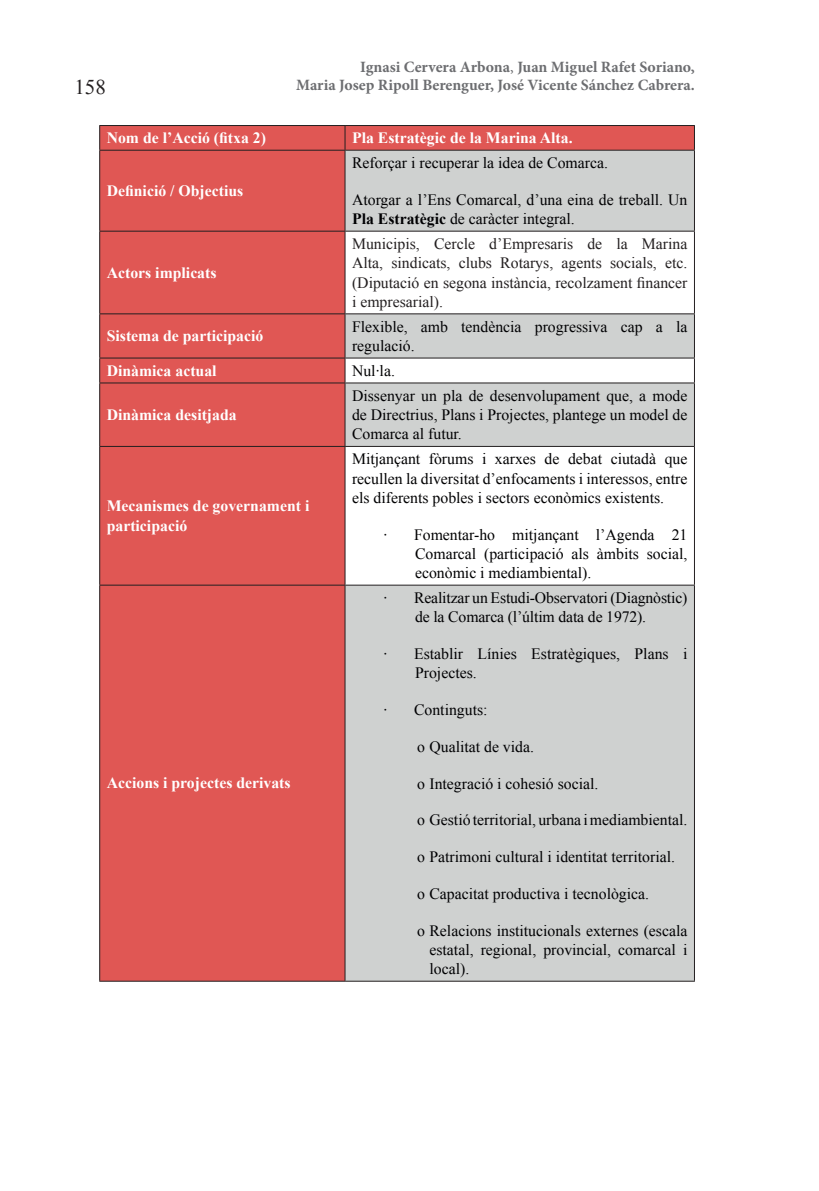
<style>
.page{position:relative;width:819px;height:1191px;background:#fff}
.page>*{position:absolute;margin:0;border:0;box-sizing:border-box;transform-origin:0 0}
.t1{font:21px "Times New Roman";color:#231f20}
.t2{font:15.75px/19.2px "Times New Roman";color:#000002}
.t3{font:700 15.75px/19.2px "Times New Roman";color:#fff}
.t4{font:15.75px/19.2px "Times New Roman";color:#231f20;text-align:justify}
.t5{font:700 15.75px/17.5px "Minion Pro";color:#6c6d70;text-align:right}
.s1{font-weight:400}
.s2{font-weight:700}
</style>
<div class="page">
<div style="left:100px;top:126px;width:594px;height:854px;background:#e05754"></div>
<svg style="left:345px;top:151px;width:349px;height:829px;fill:#cfd1d0"></svg>
<hr style="left:99px;top:125px;width:246px;height:1px;background:#231f20">
<svg style="left:99px;top:126px;width:1px;height:24px"></svg>
<hr style="left:345px;top:125px;width:349px;height:1px;background:#231f20">
<svg style="left:344px;top:126px;width:1px;height:24px"></svg>
<svg style="left:694px;top:126px;width:1px;height:24px"></svg>
<hr style="left:99px;top:150px;width:246px;height:1px;background:#231f20">
<hr style="left:99px;top:151px;width:1px;height:80px;background:#231f20">
<hr style="left:345px;top:150px;width:349px;height:1px;background:#231f20">
<hr style="left:344px;top:151px;width:1px;height:80px;background:#231f20">
<hr style="left:694px;top:151px;width:1px;height:80px;background:#231f20">
<hr style="left:99px;top:231px;width:246px;height:1px;background:#231f20">
<hr style="left:99px;top:232px;width:1px;height:81px;background:#231f20">
<hr style="left:345px;top:231px;width:349px;height:1px;background:#231f20">
<hr style="left:344px;top:232px;width:1px;height:81px;background:#231f20">
<hr style="left:694px;top:232px;width:1px;height:81px;background:#231f20">
<hr style="left:99px;top:313px;width:246px;height:1px;background:#231f20">
<hr style="left:99px;top:314px;width:1px;height:43px;background:#231f20">
<hr style="left:345px;top:313px;width:349px;height:1px;background:#231f20">
<hr style="left:344px;top:314px;width:1px;height:43px;background:#231f20">
<hr style="left:694px;top:314px;width:1px;height:43px;background:#231f20">
<hr style="left:99px;top:357px;width:246px;height:1px;background:#231f20">
<svg style="left:99px;top:358px;width:1px;height:24px"></svg>
<hr style="left:345px;top:357px;width:349px;height:1px;background:#231f20">
<svg style="left:344px;top:358px;width:1px;height:24px"></svg>
<svg style="left:694px;top:358px;width:1px;height:24px"></svg>
<hr style="left:99px;top:382px;width:246px;height:1px;background:#231f20">
<hr style="left:99px;top:383px;width:1px;height:63px;background:#231f20">
<hr style="left:345px;top:382px;width:349px;height:1px;background:#231f20">
<hr style="left:344px;top:383px;width:1px;height:63px;background:#231f20">
<hr style="left:694px;top:383px;width:1px;height:63px;background:#231f20">
<hr style="left:99px;top:446px;width:246px;height:1px;background:#231f20">
<hr style="left:99px;top:447px;width:1px;height:137px;background:#231f20">
<hr style="left:345px;top:446px;width:349px;height:1px;background:#231f20">
<hr style="left:344px;top:447px;width:1px;height:137px;background:#231f20">
<hr style="left:694px;top:447px;width:1px;height:137px;background:#231f20">
<hr style="left:99px;top:584px;width:246px;height:1px;background:#231f20">
<hr style="left:99px;top:585px;width:1px;height:395px;background:#231f20">
<hr style="left:345px;top:584px;width:349px;height:1px;background:#231f20">
<hr style="left:344px;top:585px;width:1px;height:395px;background:#231f20">
<hr style="left:694px;top:585px;width:1px;height:395px;background:#231f20">
<hr style="left:99px;top:980px;width:246px;height:1px;background:#231f20">
<hr style="left:345px;top:980px;width:349px;height:1px;background:#231f20">
<h1 class="t1" style="left:74px;top:73px;width:33px">158</h1>
<p class="t5" style="left:296px;top:58px;width:400px">Ignasi Cervera Arbona<span class="s1">,</span> Juan Miguel Rafet Soriano,<br>Maria Josep Ripoll Berenguer, José Vicente Sánchez Cabrera.</p>
<p class="t3" style="left:107px;top:128px;width:161px">Nom de l’Acció (fitxa 2)</p>
<p class="t3" style="left:352px;top:128px;width:222px">pla Estratègic de la marina alta.</p>
<p class="t3" style="left:107px;top:181px;width:138px">Definició / Objectius</p>
<p class="t2" style="left:352px;top:153px;width:257px">Reforçar i recuperar la idea de Comarca.</p>
<p class="t2" style="left:352px;top:190px;width:337px">Atorgar a l’Ens Comarcal, d’una eina de treball. Un <span class="s2">pla Estratègic</span> de caràcter integral.</p>
<p class="t3" style="left:107px;top:262px;width:111px">actors implicats</p>
<p class="t4" style="left:352px;top:234px;width:337px">Municipis, Cercle d’Empresaris de la Marina Alta, sindicats, clubs Rotarys, agents socials, etc. (Diputació en segona instància, recolzament financer i empresarial).</p>
<p class="t3" style="left:107px;top:326px;width:158px">sistema de participació</p>
<p class="t2" style="left:352px;top:317px;width:337px">Flexible, amb tendència progressiva cap a la regulació.</p>
<p class="t3" style="left:107px;top:360px;width:111px">dinàmica actual</p>
<p class="t2" style="left:352px;top:361px;width:44px">Nul·la.</p>
<p class="t3" style="left:107px;top:405px;width:131px">dinàmica desitjada</p>
<p class="t2" style="left:352px;top:386px;width:337px;text-align:justify">Dissenyar un pla de desenvolupament que, a mode de Directrius, Plans i Projectes, plantege un model de Comarca al futur.</p>
<p class="t3" style="left:107px;top:496px;width:204px">mecanismes de governament i participació</p>
<p class="t3" style="left:107px;top:773px;width:185px">accions i projectes derivats</p>
<p class="t2" style="left:352px;top:449px;width:337px;text-align:justify">Mitjançant fòrums i xarxes de debat ciutadà que recullen la diversitat d’enfocaments i interessos, entre els diferents pobles i sectors econòmics existents.</p>
<p class="t2" style="left:415px;top:524px;width:274px;text-align:justify;text-indent:-32px">· Fomentar-ho mitjançant l’Agenda 21<br>Comarcal (participació als àmbits social, econòmic i mediambiental).</p>
<p class="t2" style="left:415px;top:588px;width:274px;text-indent:-32px">· Realitzar un Estudi-Observatori (Diagnòstic) de la Comarca (l’últim data de 1972).</p>
<p class="t2" style="left:415px;top:644px;width:274px;text-indent:-32px">· Establir Línies Estratègiques, Plans i<br>Projectes.</p>
<p class="t2" style="left:383px;top:700px;width:105px">· Continguts:</p>
<p class="t2" style="left:417px;top:736px;width:118px">o qualitat de vida.</p>
<p class="t2" style="left:417px;top:773px;width:183px">o Integració i cohesió social.</p>
<p class="t2" style="left:417px;top:810px;width:272px">o Gestió territorial, urbana i mediambiental.</p>
<p class="t2" style="left:417px;top:847px;width:259px">o Patrimoni cultural i identitat territorial.</p>
<p class="t2" style="left:417px;top:883px;width:234px">o Capacitat productiva i tecnològica.</p>
<p class="t2" style="left:429px;top:920px;width:259px;text-align:justify;text-indent:-12px">o Relacions institucionals externes (escala estatal, regional, provincial, comarcal i local).</p>
</div>
